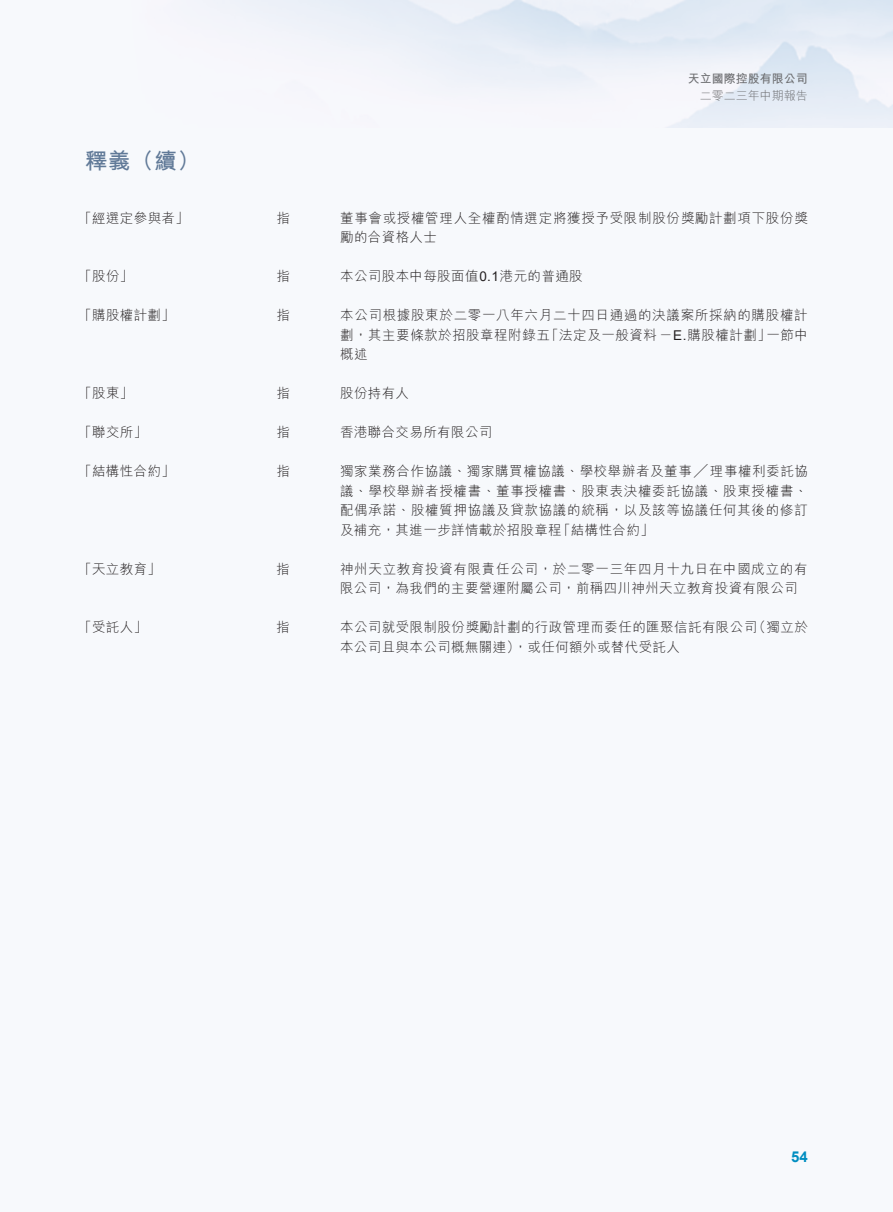
<style>
.page{position:relative;width:893px;height:1212px;background:#f7f9fc}
.page>*{position:absolute;margin:0;border:0;box-sizing:border-box;transform-origin:0 0}
.t1{font:700 22.5px "M Hei HK";color:#617a98}
.t2{font:700 15px "Arial";color:#008ec1}
.t3{font:300 13.5px/19.5px "M Hei HK";letter-spacing:.04em;color:#231f20}
.t4{font:700 12px "M Hei HK";color:#6c6d70}
.t5{font:300 12px "M Hei HK";color:#6c6d70}
.s1{font-family:"Arial";font-weight:400}
</style>
<div class="page">
<p class="t4" style="left:688px;top:70px;width:121px">天立國際控股有限公司</p>
<p class="t5" style="left:700px;top:89px;width:109px">二零二三年中期報告</p>
<h1 class="t1" style="left:85px;top:144px;width:117px">釋義（續(</h1>
<p class="t3" style="left:78px;top:208px;width:112px">「經選定參與者」</p>
<p class="t3" style="left:276px;top:208px;width:15px">指</p>
<p class="t3" style="left:340px;top:208px;width:469px">董事會或授權管理人全權酌情選定將獲授予受限制股份獎勵計劃項下股份獎</p>
<p class="t3" style="left:78px;top:266px;width:57px">「股份」</p>
<p class="t3" style="left:276px;top:266px;width:15px">指</p>
<p class="t3" style="left:340px;top:227px;width:98px">勵的合資格人士</p>
<p class="t3" style="left:340px;top:266px;width:244px">本公司股本中每股面值<span class="s1">0.1</span>港元的普通股</p>
<p class="t3" style="left:78px;top:305px;width:98px">「購股權計劃」</p>
<p class="t3" style="left:276px;top:305px;width:15px">指</p>
<p class="t3" style="left:340px;top:305px;width:469px">本公司根據股東於二零一八年六月二十四日通過的決議案所採納的購股權計</p>
<p class="t3" style="left:78px;top:383px;width:57px">「股東」</p>
<p class="t3" style="left:276px;top:383px;width:15px">指</p>
<p class="t3" style="left:340px;top:325px;width:211px">劃，其主要條款於招股章程附錄五概述</p>
<p class="t3" style="left:340px;top:383px;width:71px">股份持有人</p>
<p class="t3" style="left:545px;top:325px;width:227px">「法定及一般資料－<span class="s1">E.</span>購股權計劃」</p>
<p class="t3" style="left:766px;top:325px;width:43px">一節中</p>
<p class="t3" style="left:78px;top:422px;width:71px">「聯交所」</p>
<p class="t3" style="left:276px;top:422px;width:15px">指</p>
<p class="t3" style="left:340px;top:422px;width:154px">香港聯合交易所有限公司</p>
<p class="t3" style="left:78px;top:461px;width:98px">「結構性合約」</p>
<p class="t3" style="left:276px;top:461px;width:15px">指</p>
<p class="t3" style="left:340px;top:461px;width:469px">獨家業務合作協議、獨家購買權協議、學校舉辦者及董事╱理事權利委託協</p>
<p class="t3" style="left:78px;top:559px;width:84px">「天立教育」</p>
<p class="t3" style="left:276px;top:559px;width:15px">指</p>
<p class="t3" style="left:340px;top:481px;width:469px">議、學校舉辦者授權書、董事授權書、股東表決權委託協議、股東授權書、</p>
<p class="t3" style="left:340px;top:500px;width:469px">配偶承諾、股權質押協議及貸款協議的統稱，以及該等協議任何其後的修訂</p>
<p class="t3" style="left:557px;top:520px;width:98px">「結構性合約「</p>
<p class="t3" style="left:340px;top:520px;width:223px">及補充，其進一步詳情載於招股章程</p>
<p class="t3" style="left:340px;top:559px;width:469px">神州天立教育投資有限責任公司，於二零一三年四月十九日在中國成立的有</p>
<p class="t3" style="left:78px;top:617px;width:71px">「受託人」</p>
<p class="t3" style="left:276px;top:617px;width:15px">指</p>
<p class="t3" style="left:340px;top:578px;width:459px">限公司，為我們的主要營運附屬公司，前稱四川神州天立教育投資有限公司</p>
<p class="t3" style="left:753px;top:617px;width:57px">（獨立於</p>
<p class="t3" style="left:340px;top:617px;width:419px">本公司就受限制股份獎勵計劃的行政管理而委任的匯聚信託有限公司</p>
<p class="t3" style="left:340px;top:637px;width:341px">本公司且與本公司概無關連，）或任何額外或替代受託人</p>
<p class="t2" style="left:791px;top:1146px;width:18px">54</p>
</div>
